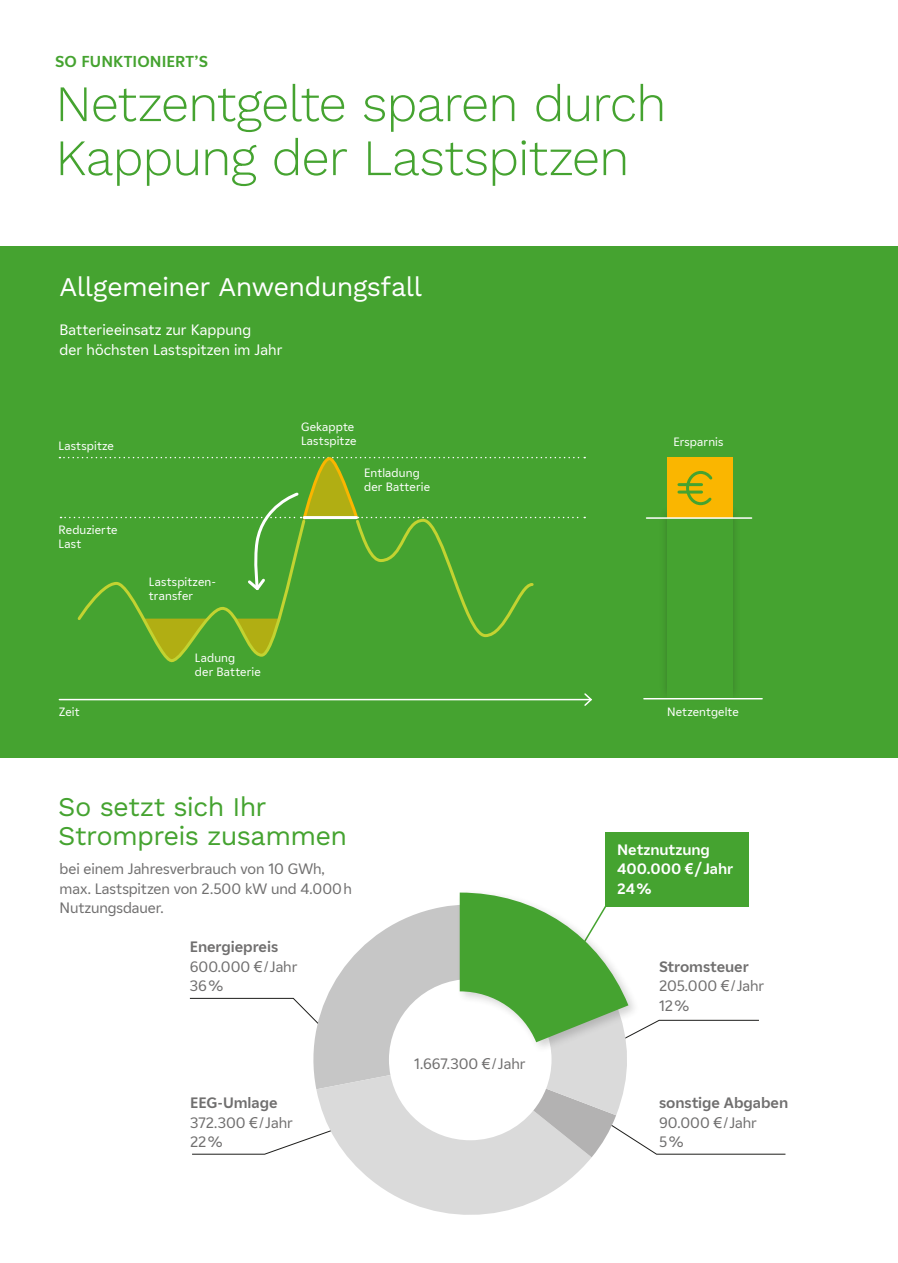
<style>
.page{position:relative;width:898px;height:1263px;background:#fff}
.page>*{position:absolute;margin:0;border:0;box-sizing:border-box;transform-origin:0 0}
.t1{font:300 51px/54px "Work Sans";letter-spacing:-.025em;color:#45a330}
.t2{font:27px/29.2px "Work Sans";letter-spacing:-.025em;color:#45a330}
.t3{font:27px "Work Sans";letter-spacing:-.025em;color:#fff}
.t4{font:700 15.75px "EDF2020";letter-spacing:.005em;color:#45a330}
.t5{font:15px/19.5px "EDF2020";letter-spacing:-.005em;color:#706f6f}
.t6{font:15px/19.5px "EDF2020";letter-spacing:.005em;color:#fff}
.t7{font:700 15px/19.5px "EDF2020";letter-spacing:-.005em;color:#706f6f}
.t8{font:700 15px/19.5px "EDF2020";color:#fff}
.t9{font:12px/14.2px "EDF2020";letter-spacing:.015em;color:#fff}
.s1{font-weight:700}
.s2{font-family:"Arial"}
.s3{font-weight:400}
.s4{font-family:"Arial";font-weight:400}
</style>
<div class="page">
<div style="left:0;top:247px;width:897px;height:511px;background:#45a330"></div>
<hr style="left:59px;top:699px;width:532px;height:1px;background:#fff">
<svg style="left:582px;top:693px;width:10px;height:13px"></svg>
<svg style="left:59px;top:456px;width:526px;height:206px"></svg>
<hr style="left:304px;top:516px;width:52px;height:3px;background:#fff">
<div style="left:658px;top:505px;width:82px;height:197px;background:#1d1d1b;opacity:.3"></div>
<div style="left:666px;top:518px;width:66px;height:180px;background:#45a330"></div>
<div style="left:666px;top:457px;width:66px;height:61px;background:#fab600"></div>
<hr style="left:678px;top:483px;width:23px;height:3px;background:#45a330">
<hr style="left:678px;top:491px;width:23px;height:3px;background:#45a330">
<svg style="left:684px;top:470px;width:29px;height:36px"></svg>
<hr style="left:643px;top:698px;width:118px;height:1px;background:#fff">
<hr style="left:646px;top:517px;width:105px;height:2px;background:#fff">
<svg style="left:189px;top:892px;width:597px;height:323px"></svg>
<div style="left:605px;top:832px;width:143px;height:75px;background:#45a330"></div>
<p class="t4" style="left:55px;top:50px;width:154px">SO FUNKTIONIERT’S</p>
<h1 class="t1" style="left:55px;top:75px;width:612px">Netzentgelte sparen durch<br>Kappung der Lastspitzen</h1>
<h2 class="t3" style="left:60px;top:271px;width:364px">Allgemeiner Anwendungsfall</h2>
<p class="t6" style="left:60px;top:320px;width:224px">Batterieeinsatz zur Kappung<br>der höchsten Lastspitzen im Jahr</p>
<p class="t9" style="left:58px;top:438px;width:57px">Lastspitze</p>
<p class="t9" style="left:58px;top:522px;width:60px">Reduzierte<br>Last</p>
<p class="t9" style="left:59px;top:704px;width:22px">Zeit</p>
<p class="t9" style="left:149px;top:574px;width:68px">Lastspitzen&shy;transfer</p>
<p class="t9" style="left:195px;top:650px;width:67px">Ladung<br>der Batterie</p>
<p class="t9" style="left:301px;top:419px;width:57px">Gekappte<br>Lastspitze</p>
<p class="t9" style="left:364px;top:465px;width:67px">Entladung der Batterie</p>
<h2 class="t2" style="left:58px;top:793px;width:290px">So setzt sich Ihr<br>Strompreis zusammen</h2>
<p class="t5" style="left:60px;top:859px;width:294px">bei einem Jahresverbrauch von 10 GWh, max. Lastspitzen von 2.500 kW und 4.000h<br>Nutzungsdauer.</p>
<p class="t5" style="left:190px;top:937px;width:109px"><span class="s1">Energiepreis<br></span>600.000 <span class="s2">€/</span>Jahr<br>36%</p>
<p class="t5" style="left:190px;top:1093px;width:104px"><span class="s1">EEG-Umlage<br></span>372.300 <span class="s2">€/</span>Jahr<br>22%</p>
<p class="t5" style="left:414px;top:1054px;width:113px">1.667.300 <span class="s2">€/</span>Jahr</p>
<p class="t9" style="left:673px;top:434px;width:52px">Ersparnis</p>
<p class="t9" style="left:666px;top:704px;width:73px">Netzentgelte</p>
<p class="t8" style="left:617px;top:839px;width:118px">Netznutzung<br>400.000 <span class="s2">€</span>/Jahr<br>24%</p>
<p class="t5" style="left:659px;top:956px;width:107px"><span class="s1">Stromsteuer<br></span>205.000 <span class="s2">€/</span>Jahr<br>12%</p>
<p class="t7" style="left:658px;top:1093px;width:131px">sonstige Abgaben<br><span class="s3">90.000</span> <span class="s4">€/</span><span class="s3">Jahr<br>5%</span></p>
</div>
